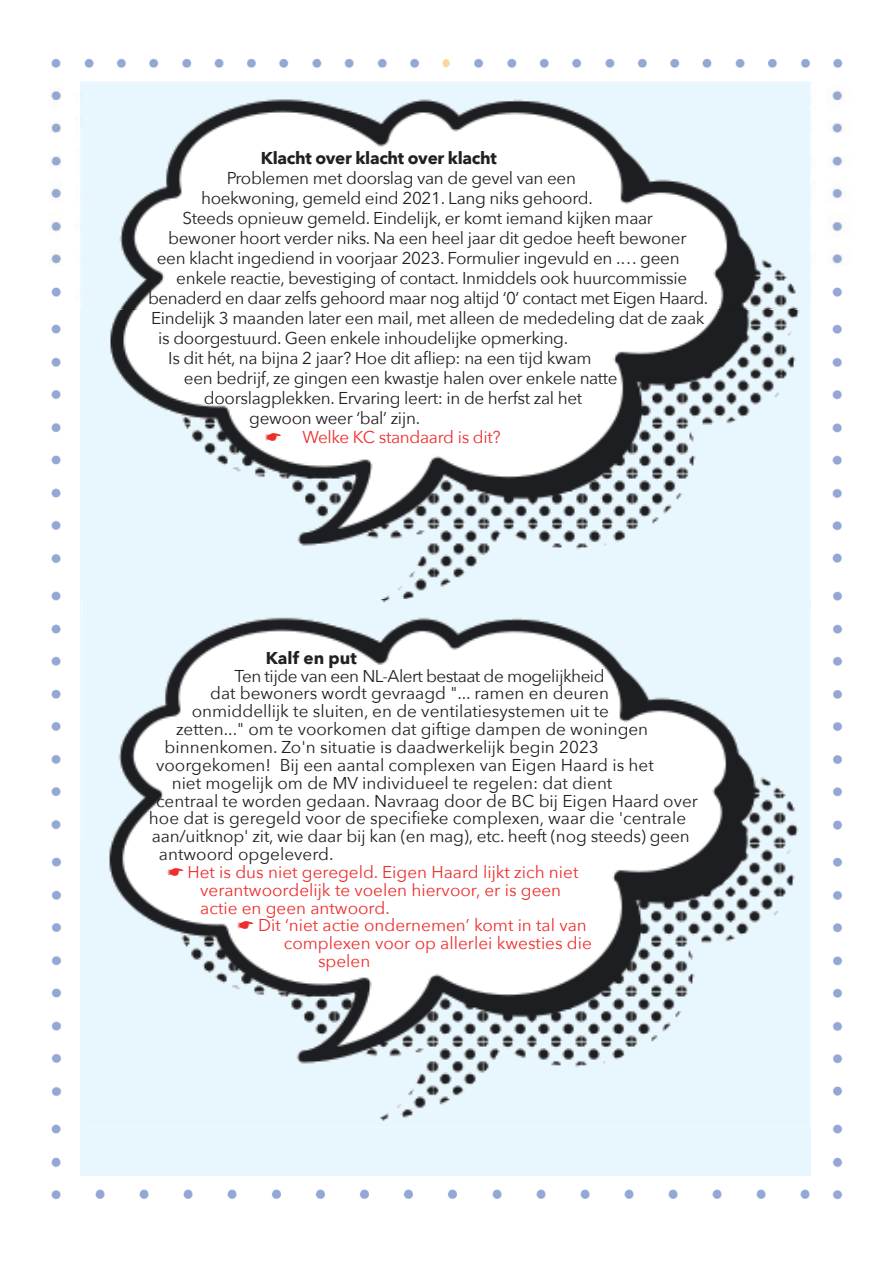
<style>
.page{position:relative;width:893px;height:1263px;background:#fff}
.page>*{position:absolute;margin:0;border:0;box-sizing:border-box;transform-origin:0 0}
.t1{font:17.1px "Avenir Next";letter-spacing:-.02em;color:#231f20}
.t2{font:17.1px "Avenir Next";color:#231f20}
.t3{font:17.1px "Avenir Next";color:#ee2d2d}
.t4{font:700 17.1px "Avenir Next";letter-spacing:-.02em;color:#231f20}
.t5{font:17.1px "Avenir Next";letter-spacing:-.02em;color:#ee2d2d}
.t6{font:700 17.1px "Avenir Next";color:#231f20}
</style>
<div class="page">
<img style="left:50px;top:90px;width:26px;height:1007px">
<img style="left:51px;top:1124px;width:32px;height:76px">
<img style="left:84px;top:1175px;width:726px;height:24px">
<img style="left:810px;top:89px;width:35px;height:1111px">
<img style="left:810px;top:1175px;width:22px;height:25px">
<img style="left:51px;top:58px;width:173px;height:10px">
<img style="left:247px;top:58px;width:400px;height:10px">
<img style="left:670px;top:58px;width:173px;height:10px">
<div style="left:83px;top:1128px;width:727px;height:47px;background:#e8f6fd"></div>
<img style="left:81px;top:1128px;width:2px;height:47px">
<img style="left:810px;top:310px;width:1px;height:299px">
<img style="left:80px;top:310px;width:730px;height:290px">
<img style="left:80px;top:81px;width:1px;height:229px">
<img style="left:83px;top:81px;width:728px;height:229px">
<img style="left:81px;top:310px;width:2px;height:290px">
<div style="left:81px;top:127px;width:45px;height:183px;background:#e8f6fd"></div>
<img style="left:126px;top:309px;width:639px;height:1px">
<img style="left:810px;top:81px;width:1px;height:46px">
<div style="left:765px;top:127px;width:45px;height:183px;background:#e8f6fd"></div>
<img style="left:75px;top:600px;width:6px;height:528px">
<img style="left:83px;top:600px;width:727px;height:528px">
<svg style="left:81px;top:1109px;width:2px;height:19px"></svg>
<svg style="left:76px;top:600px;width:7px;height:9px"></svg>
<p class="t4" style="left:261px;top:143px;width:237px">Klacht over klacht over klacht</p>
<p class="t1" style="left:227px;top:163px;width:351px">Problemen met doorslag van de gevel van een</p>
<p class="t1" style="left:201px;top:183px;width:393px">hoekwoning, gemeld eind 2021. Lang niks gehoord.</p>
<p class="t1" style="left:182px;top:203px;width:472px">Steeds opnieuw gemeld. Eindelĳk, er komt iemand kĳken maar</p>
<p class="t1" style="left:168px;top:223px;width:520px">bewoner hoort verder niks. Na een heel jaar dit gedoe heeft bewoner</p>
<p class="t1" style="left:157px;top:243px;width:524px">een klacht ingediend in voorjaar 2023. Formulier ingevuld en .… geen</p>
<p class="t1" style="left:151px;top:263px;width:538px">e enkele reactie, bevestiging of contact. Inmiddels ook huurcommissie</p>
<p class="t1" style="left:148px;top:283px;width:561px">benaderd en daar zelfs gehoord maar nog altĳd ‘0’ contact met Eigen Haard.</p>
<p class="t1" style="left:151px;top:303px;width:555px">Eindelĳk 3 maanden later een mail, met alleen de mededeling dat de zaak</p>
<p class="t1" style="left:158px;top:323px;width:411px">is doorgestuurd. Geen enkele inhoudelĳke opmerking.</p>
<p class="t1" style="left:168px;top:343px;width:425px">Is dit hét, na bĳna 2 jaar? Hoe dit afliep: na een tĳd kwam</p>
<p class="t1" style="left:184px;top:363px;width:435px">een bedrĳf, ze gingen een kwastje halen over enkele natte</p>
<p class="t1" style="left:204px;top:383px;width:380px">doorslagplekken. Ervaring leert: in de herfst zal het</p>
<p class="t1" style="left:249px;top:403px;width:172px">gewoon weer ‘bal’ zĳn.</p>
<p class="t5" style="left:265px;top:423px;width:237px">☛ Welke KC standaard is dit?</p>
<p class="t6" style="left:266px;top:643px;width:92px">Kalf en put</p>
<p class="t1" style="left:235px;top:661px;width:372px">Ten tĳde van een NL-Alert bestaat de mogelĳkheid</p>
<p class="t2" style="left:210px;top:679px;width:400px">dat bewoners wordt gevraagd "... ramen en deuren</p>
<p class="t2" style="left:192px;top:697px;width:419px">onmiddellĳk te sluiten, en de ventilatiesystemen uit te</p>
<p class="t2" style="left:176px;top:715px;width:474px">zetten..." om te voorkomen dat giftige dampen de woningen</p>
<p class="t2" style="left:165px;top:733px;width:436px">binnenkomen. Zo'n situatie is daadwerkelĳk begin 2023</p>
<p class="t2" style="left:156px;top:750px;width:499px">voorgekomen! Bĳ een aantal complexen van Eigen Haard is het</p>
<p class="t2" style="left:172px;top:768px;width:442px">niet mogelĳk om de MV individueel te regelen: dat dient</p>
<p class="t2" style="left:156px;top:786px;width:543px">centraal te worden gedaan. Navraag door de BC bĳ Eigen Haard over</p>
<p class="t2" style="left:149px;top:804px;width:539px">hoe dat is geregeld voor de specifieke complexen, waar die 'centrale</p>
<p class="t1" style="left:152px;top:822px;width:539px">aan/uitknop' zit, wie daar bĳ kan (en mag), etc. heeft (nog steeds) geen</p>
<p class="t2" style="left:159px;top:840px;width:176px">antwoord opgeleverd.</p>
<p class="t3" style="left:167px;top:857px;width:412px">☛ Het is dus niet geregeld. Eigen Haard lĳkt zich niet</p>
<p class="t3" style="left:200px;top:875px;width:362px">verantwoordelĳk te voelen hiervoor, er is geen</p>
<p class="t3" style="left:200px;top:893px;width:191px">actie en geen antwoord.</p>
<p class="t3" style="left:237px;top:911px;width:351px">☛ Dit ‘niet actie ondernemen’ komt in tal van</p>
<p class="t3" style="left:284px;top:929px;width:310px">complexen voor op allerlei kwesties die</p>
<p class="t3" style="left:318px;top:947px;width:54px">spelen</p>
</div>
